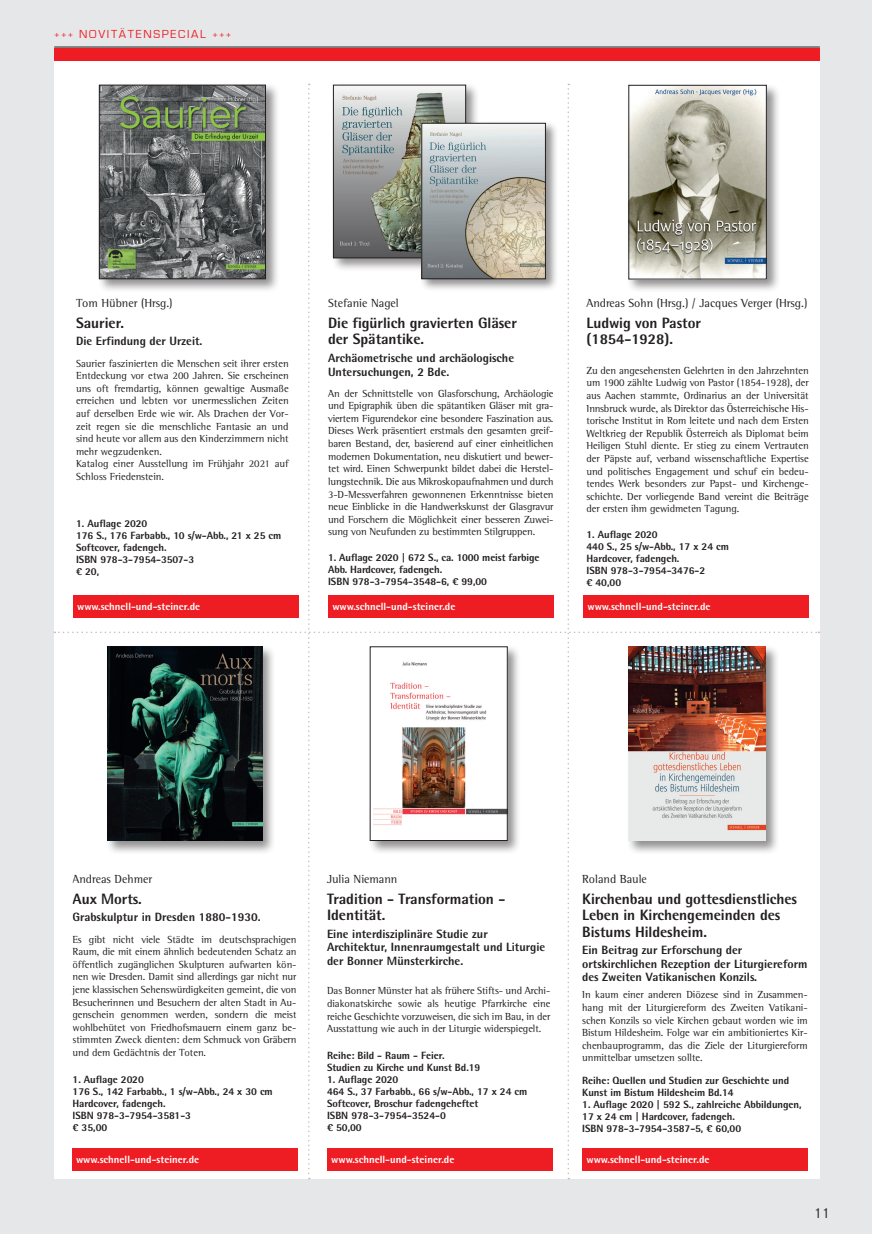
<style>
.page{position:relative;width:872px;height:1234px;background:#fff}
.page>*{position:absolute;margin:0;border:0;box-sizing:border-box;transform-origin:0 0}
.t1{font:800 15px/16.5px "Rotis Semi Sans Std";letter-spacing:-.005em;color:#231f20}
.t2{font:15px "Corporate S";color:#231f20}
.Untertitel{font:800 12px/13.5px "Rotis Semi Sans Std";color:#231f20}
.t3{font:12px "AT Rotis Semi Serif";color:#231f20}
.t4{font:12px "Eurostile";letter-spacing:.14em;color:#ee1d23}
.t5{font:10.5px/12.6px "AT Rotis Semi Serif";letter-spacing:-.005em;color:#231f20;text-align:justify}
.Buchtitel{font:800 10.5px/12px "Rotis Semi Sans Std";letter-spacing:-.005em;color:#231f20}
.t6{font:800 10.5px "Rotis Semi Sans Std";color:#fff}
.s1{font-size:9px}
</style>
<div class="page">
<div style="left:0;top:0;width:872px;height:1233px;background:#e6e7e9"></div>
<div style="left:54px;top:48px;width:766px;height:1130px;background:#fff"></div>
<div style="left:54px;top:48px;width:766px;height:13px;background:#ee1d23"></div>
<hr style="left:54px;top:47px;width:766px;height:1px;background:#231f20">
<div style="left:72px;top:1148px;width:225px;height:22px;background:#ee1d23"></div>
<div style="left:582px;top:1148px;width:225px;height:22px;background:#ee1d23"></div>
<div style="left:327px;top:1148px;width:225px;height:22px;background:#ee1d23"></div>
<div style="left:97px;top:83px;width:183px;height:210px;background:#231f20;opacity:.5"></div>
<img style="left:101px;top:87px;width:163px;height:190px">
<div style="left:99px;top:85px;width:167px;height:194px;border:1px solid #231f20"></div>
<div style="left:331px;top:83px;width:149px;height:189px;background:#231f20;opacity:.5"></div>
<img style="left:335px;top:87px;width:129px;height:169px">
<div style="left:333px;top:85px;width:133px;height:173px;border:1px solid #231f20"></div>
<div style="left:419px;top:121px;width:139px;height:171px;background:#231f20;opacity:.5"></div>
<img style="left:423px;top:125px;width:120px;height:152px">
<div style="left:421px;top:123px;width:124px;height:156px;border:1px solid #231f20"></div>
<div style="left:105px;top:644px;width:171px;height:210px;background:#231f20;opacity:.5"></div>
<img style="left:107px;top:646px;width:155px;height:194px">
<div style="left:368px;top:644px;width:153px;height:210px;background:#231f20;opacity:.5"></div>
<img style="left:372px;top:648px;width:133px;height:190px">
<div style="left:626px;top:644px;width:153px;height:210px;background:#231f20;opacity:.5"></div>
<img style="left:628px;top:646px;width:137px;height:194px">
<div style="left:73px;top:595px;width:225px;height:23px;background:#ee1d23"></div>
<div style="left:583px;top:595px;width:225px;height:23px;background:#ee1d23"></div>
<div style="left:328px;top:595px;width:225px;height:23px;background:#ee1d23"></div>
<div style="left:626px;top:83px;width:155px;height:210px;background:#231f20;opacity:.5"></div>
<img style="left:630px;top:87px;width:134px;height:190px">
<div style="left:628px;top:85px;width:138px;height:194px;border:1px solid #231f20"></div>
<p class="t4" style="left:54px;top:28px;width:179px"><span class="s1">+++</span> NOVITÄTENSPECIAL <span class="s1">+++</span></p>
<p class="t3" style="left:76px;top:296px;width:98px">Tom Hübner (Hrsg.)</p>
<p class="t1" style="left:76px;top:314px;width:49px">Saurier.</p>
<p class="Untertitel" style="left:76px;top:334px;width:128px">Die Erfindung der Urzeit.</p>
<p class="t5" style="left:76px;top:356px;width:214px">Saurier faszinierten die Menschen seit ihrer ersten Entdeckung vor etwa 200 Jahren. Sie erscheinen uns oft fremdartig, können gewaltige Ausmaße erreichen und lebten vor unermesslichen Zeiten auf derselben Erde wie wir. Als Drachen der Vor&shy;zeit regen sie die menschliche Fantasie an und sind heute vor allem aus den Kinderzimmern nicht mehr wegzudenken.</p>
<p class="t5" style="left:76px;top:457px;width:214px">Katalog einer Ausstellung im Frühjahr 2021 auf<br>Schloss Friedenstein.</p>
<p class="Buchtitel" style="left:76px;top:517px;width:73px">1. Auflage 2020</p>
<p class="Buchtitel" style="left:76px;top:529px;width:207px">176 S., 176 Farbabb., 10 s/w-Abb., 21 x 25 cm</p>
<p class="Buchtitel" style="left:76px;top:541px;width:92px">Softcover, fadengeh.</p>
<p class="Buchtitel" style="left:76px;top:553px;width:120px">ISBN 978-3-7954-3507-3</p>
<p class="Buchtitel" style="left:76px;top:565px;width:25px">€ 20,</p>
<p class="t3" style="left:328px;top:296px;width:72px">Stefanie Nagel</p>
<p class="t1" style="left:328px;top:314px;width:190px">Die figürlich gravierten Gläser der Spätantike.</p>
<p class="Untertitel" style="left:328px;top:351px;width:188px">Archäometrische und archäologische<br>Untersuchungen, 2 Bde.</p>
<p class="t5" style="left:328px;top:386px;width:227px">An der Schnittstelle von Glasforschung, Archäologie und Epigraphik üben die spätantiken Gläser mit gra&shy;viertem Figurendekor eine besondere Faszination aus.<br>Dieses Werk präsentiert erstmals den gesamten greif&shy;baren Bestand, der, basierend auf einer einheitlichen modernen Dokumentation, neu diskutiert und bewer&shy;tet wird. Einen Schwerpunkt bildet dabei die Herstel&shy;lungstechnik. Die aus Mikroskopaufnahmen und durch 3-D-Messverfahren gewonnenen Erkenntnisse bieten neue Einblicke in die Handwerkskunst der Glasgravur und Forschern die Möglichkeit einer besseren Zuwei&shy;sung von Neufunden zu bestimmten Stilgruppen.</p>
<p class="Buchtitel" style="left:328px;top:550px;width:213px">1. Auflage 2020 | 672 S., ca. 1000 meist farbige<br>Abb. Hardcover, fadengeh.</p>
<p class="Buchtitel" style="left:328px;top:574px;width:160px">ISBN 978-3-7954-3548-6, € 99,00</p>
<p class="t3" style="left:586px;top:296px;width:222px">Andreas Sohn (Hrsg.) / Jacques Verger (Hrsg.)</p>
<p class="t1" style="left:586px;top:314px;width:116px">Ludwig von Pastor (1854-1928).</p>
<p class="t5" style="left:586px;top:364px;width:224px">Zu den angesehensten Gelehrten in den Jahrzehnten um 1900 zählte Ludwig von Pastor (1854-1928), der aus Aachen stammte, Ordinarius an der Universität Innsbruck wurde, als Direktor das Österreichische His&shy;torische Institut in Rom leitete und nach dem Ersten Weltkrieg der Republik Österreich als Diplomat beim Heiligen Stuhl diente. Er stieg zu einem Vertrauten der Päpste auf, verband wissenschaftliche Expertise und politisches Engagement und schuf ein bedeu&shy;tendes Werk besonders zur Papst- und Kirchenge&shy;schichte. Der vorliegende Band vereint die Beiträge der ersten ihm gewidmeten Tagung.</p>
<p class="Buchtitel" style="left:586px;top:528px;width:73px">1. Auflage 2020</p>
<p class="Buchtitel" style="left:586px;top:540px;width:144px">440 S., 25 s/w-Abb., 17 x 24 cm</p>
<p class="Buchtitel" style="left:586px;top:552px;width:95px">Hardcover, fadengeh.</p>
<p class="Buchtitel" style="left:586px;top:564px;width:120px">ISBN 978-3-7954-3476-2</p>
<p class="Buchtitel" style="left:586px;top:576px;width:36px">€ 40,00</p>
<p class="t6" style="left:77px;top:600px;width:125px">www.schnell-und-steiner.de</p>
<p class="t6" style="left:587px;top:600px;width:125px">www.schnell-und-steiner.de</p>
<p class="t6" style="left:332px;top:600px;width:125px">www.schnell-und-steiner.de</p>
<p class="t3" style="left:73px;top:871px;width:81px">Andreas Dehmer</p>
<p class="t1" style="left:73px;top:889px;width:71px">Aux Morts.</p>
<p class="Untertitel" style="left:73px;top:910px;width:190px">Grabskulptur in Dresden 1880-1930.</p>
<p class="t5" style="left:73px;top:932px;width:225px">Es gibt nicht viele Städte im deutschsprachigen Raum, die mit einem ähnlich bedeutenden Schatz an öffentlich zugänglichen Skulpturen aufwarten kön&shy;nen wie Dresden. Damit sind allerdings gar nicht nur jene klassischen Sehenswürdigkeiten gemeint, die von Besucherinnen und Besuchern der alten Stadt in Au&shy;genschein genommen werden, sondern die meist wohlbehütet von Friedhofsmauern einem ganz be&shy;stimmten Zweck dienten: dem Schmuck von Gräbern und dem Gedächtnis der Toten.</p>
<p class="Buchtitel" style="left:73px;top:1072px;width:73px">1. Auflage 2020</p>
<p class="Buchtitel" style="left:73px;top:1084px;width:202px">176 S., 142 Farbabb., 1 s/w-Abb., 24 x 30 cm</p>
<p class="Buchtitel" style="left:73px;top:1096px;width:95px">Hardcover, fadengeh.</p>
<p class="Buchtitel" style="left:73px;top:1108px;width:120px">ISBN 978-3-7954-3581-3</p>
<p class="Buchtitel" style="left:73px;top:1120px;width:36px">€ 35,00</p>
<p class="t3" style="left:327px;top:871px;width:72px">Julia Niemann</p>
<p class="t1" style="left:327px;top:889px;width:180px">Tradition - Transformation -<br>Identität.</p>
<p class="Untertitel" style="left:327px;top:926px;width:220px">Eine interdisziplinäre Studie zur<br>Architektur, Innenraumgestalt und Liturgie der Bonner Münsterkirche.</p>
<p class="t5" style="left:327px;top:984px;width:225px">Das Bonner Münster hat als frühere Stifts- und Archi&shy;diakonatskirche sowie als heutige Pfarrkirche eine reiche Geschichte vorzuweisen, die sich im Bau, in der Ausstattung wie auch in der Liturgie widerspiegelt.</p>
<p class="Buchtitel" style="left:327px;top:1049px;width:155px">Reihe: Bild - Raum - Feier.<br>Studien zu Kirche und Kunst Bd.19</p>
<p class="Buchtitel" style="left:327px;top:1073px;width:73px">1. Auflage 2020</p>
<p class="Buchtitel" style="left:327px;top:1085px;width:202px">464 S., 37 Farbabb., 66 s/w-Abb., 17 x 24 cm</p>
<p class="Buchtitel" style="left:327px;top:1097px;width:153px">Softcover, Broschur fadengeheftet</p>
<p class="Buchtitel" style="left:327px;top:1109px;width:120px">ISBN 978-3-7954-3524-0</p>
<p class="Buchtitel" style="left:327px;top:1121px;width:36px">€ 50,00</p>
<p class="t3" style="left:582px;top:871px;width:66px">Roland Baule</p>
<p class="t1" style="left:582px;top:889px;width:216px">Kirchenbau und gottesdienstliches<br>Leben in Kirchengemeinden des<br>Bistums Hildesheim.</p>
<p class="Untertitel" style="left:582px;top:943px;width:227px">Ein Beitrag zur Erforschung der ortskirchlichen Rezeption der Liturgiereform des Zweiten Vatikanischen Konzils.</p>
<p class="t5" style="left:582px;top:988px;width:227px">In kaum einer anderen Diözese sind in Zusammen&shy;hang mit der Liturgiereform des Zweiten Vatikani&shy;schen Konzils so viele Kirchen gebaut worden wie im Bistum Hildesheim. Folge war ein ambitioniertes Kir&shy;chenbauprogramm, das die Ziele der Liturgiereform unmittelbar umsetzen sollte.</p>
<p class="Buchtitel" style="left:582px;top:1073px;width:208px">Reihe: Quellen und Studien zur Geschichte und<br>Kunst im Bistum Hildesheim Bd.14</p>
<p class="Buchtitel" style="left:582px;top:1097px;width:221px">1. Auflage 2020 | 592 S., zahlreiche Abbildungen,<br>17 x 24 cm | Hardcover, fadengeh.</p>
<p class="Buchtitel" style="left:582px;top:1121px;width:160px">ISBN 978-3-7954-3587-5, € 60,00</p>
<p class="t6" style="left:76px;top:1152px;width:125px">www.schnell-und-steiner.de</p>
<p class="t6" style="left:331px;top:1152px;width:125px">www.schnell-und-steiner.de</p>
<p class="t6" style="left:586px;top:1152px;width:125px">www.schnell-und-steiner.de</p>
<h1 class="t2" style="left:813px;top:1203px;width:17px">11</h1>
</div>
